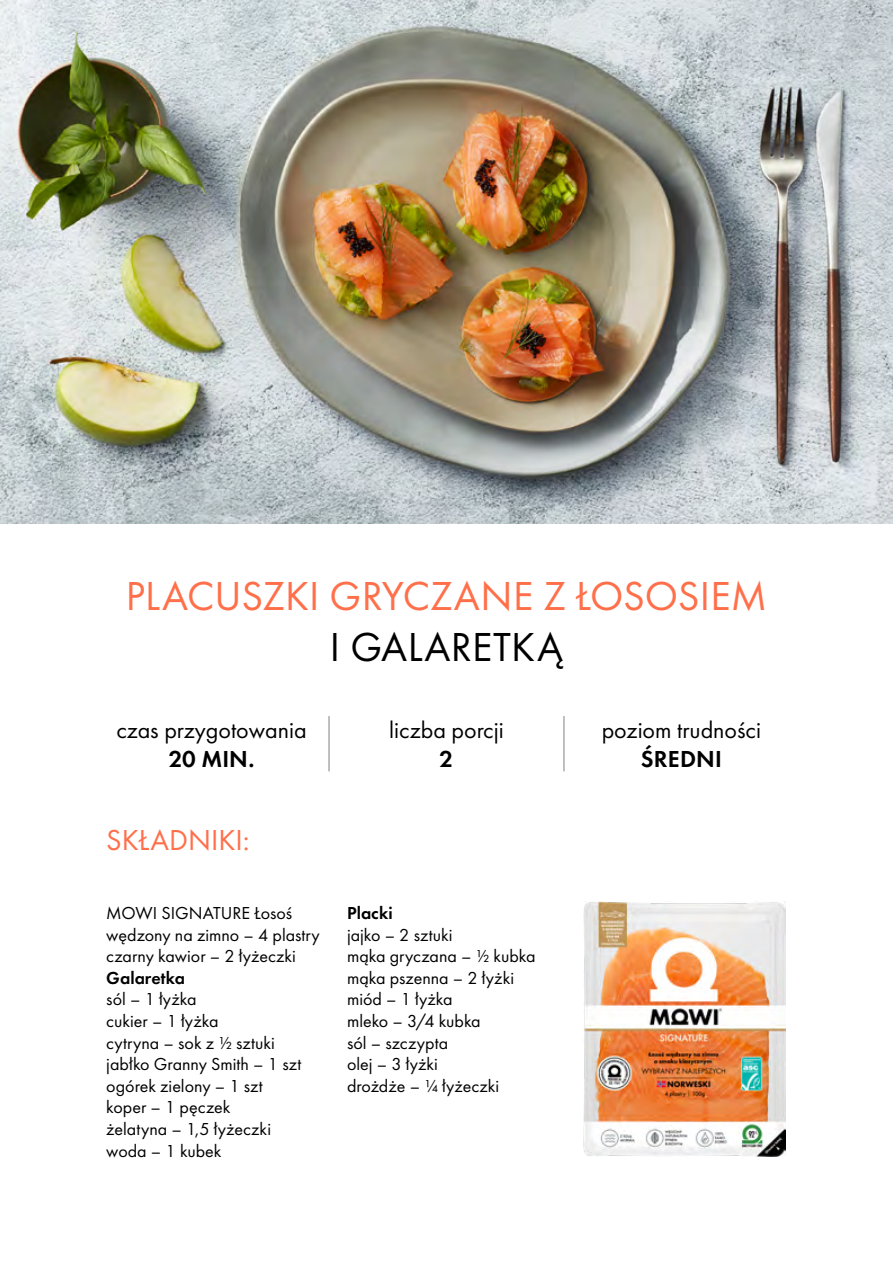
<style>
.page{position:relative;width:893px;height:1263px;background:#fff}
.page>*{position:absolute;margin:0;border:0;box-sizing:border-box;transform-origin:0 0}
.t1{font:42px "Futura PT";color:#ff6f4a}
.t2{font:42px "Futura PT";letter-spacing:.005em;color:#000}
.t3{font:30px "Futura PT";color:#ff6f4a}
.t4{font:24px "Futura PT";color:#000}
.t5{font:600 24px "Futura PT";letter-spacing:.01em;color:#000}
.t6{font:18px/21.6px "Futura PT";color:#000}
.t7{font:600 18px "Futura PT";color:#000}
</style>
<div class="page">
<img style="left:0;top:0;width:893px;height:523px">
<hr style="left:329px;top:716px;width:1px;height:55px;background:#808080">
<hr style="left:564px;top:716px;width:1px;height:55px;background:#808080">
<img style="left:584px;top:902px;width:202px;height:255px">
<h1 class="t1" style="left:126px;top:571px;width:642px">PLACUSZKI GRYCZANE Z ŁOSOSIEM</h1>
<h1 class="t2" style="left:330px;top:622px;width:235px">I GALARETKĄ</h1>
<h3 class="t4" style="left:116px;top:716px;width:192px">czas przygotowania</h3>
<h3 class="t5" style="left:169px;top:744px;width:87px">20 MIN.</h3>
<h2 class="t3" style="left:106px;top:822px;width:145px">SKŁADNIKI:</h2>
<p class="t6" style="left:106px;top:902px;width:215px">MOWI SIGNATURE Łosoś wędzony na zimno – 4 plastry czarny kawior – 2 łyżeczki</p>
<p class="t7" style="left:106px;top:966px;width:80px">Galaretka</p>
<p class="t6" style="left:106px;top:988px;width:196px">sól – 1 łyżka<br>cukier – 1 łyżka<br>cytryna – sok z 1/2 sztuki jabłko Granny Smith – 1 szt ogórek zielony – 1 szt koper – 1 pęczek<br>żelatyna – 1,5 łyżeczki woda – 1 kubek</p>
<h3 class="t4" style="left:389px;top:716px;width:116px">liczba porcji</h3>
<h3 class="t5" style="left:440px;top:744px;width:15px">2</h3>
<p class="t7" style="left:347px;top:902px;width:47px">Placki</p>
<p class="t6" style="left:347px;top:924px;width:190px">jajko – 2 sztuki<br>mąka gryczana – 1/2 kubka mąka pszenna – 2 łyżki miód – 1 łyżka<br>mleko – 3/4 kubka<br>sól – szczypta<br>olej – 3 łyżki<br>drożdże – 1/4 łyżeczki</p>
<h3 class="t4" style="left:602px;top:716px;width:161px">poziom trudności</h3>
<h3 class="t5" style="left:641px;top:744px;width:83px">ŚREDNI</h3>
</div>
